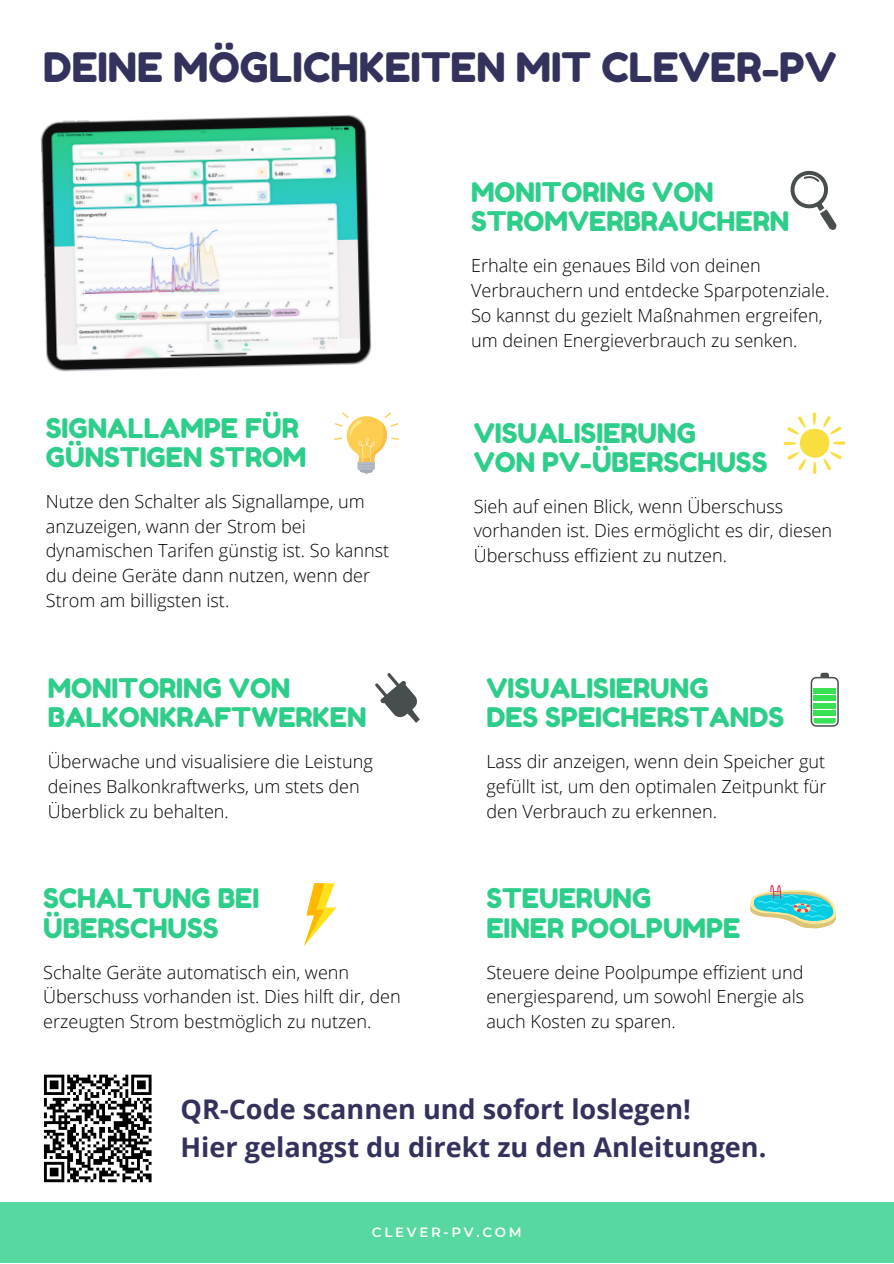
<style>
.page{position:relative;width:894px;height:1264px;background:#fff}
.page>*{position:absolute;margin:0;border:0;box-sizing:border-box;transform-origin:0 0}
.t1{font:40.5px "Fredoka One";color:#32325d}
.t2{font:27px/29.2px "Fredoka One";color:#2dce89}
.t3{font:700 27px/37.2px "Open Sans";color:#32325d}
.t4{font:300 18px/24.8px "Open Sans";color:#000}
.t5{font:600 13.5px "Montserrat";letter-spacing:.2em;color:#fff}
</style>
<div class="page">
<div style="left:0;top:1202px;width:893px;height:61px;background:#57d8a1"></div>
<img style="left:40px;top:114px;width:332px;height:258px">
<svg style="left:783px;top:412px;width:62px;height:62px"></svg>
<svg style="left:810px;top:672px;width:28px;height:54px"></svg>
<div style="left:813px;top:710px;width:22px;height:6px;background:#38e053"></div>
<div style="left:813px;top:703px;width:22px;height:5px;background:#38e053"></div>
<div style="left:813px;top:695px;width:22px;height:5px;background:#38e053"></div>
<div style="left:813px;top:687px;width:22px;height:6px;background:#38e053"></div>
<svg style="left:304px;top:883px;width:32px;height:63px"></svg>
<svg style="left:375px;top:673px;width:45px;height:49px"></svg>
<svg style="left:750px;top:885px;width:86px;height:44px"></svg>
<svg style="left:44px;top:1074px;width:107px;height:108px"></svg>
<svg style="left:334px;top:412px;width:65px;height:62px"></svg>
<svg style="left:790px;top:170px;width:47px;height:60px"></svg>
<h2 class="t1" style="left:43px;top:42px;width:794px">DEINE MÖGLICHKEITEN MIT CLEVER-PV</h2>
<h2 class="t2" style="left:46px;top:413px;width:262px">SIGNALLAMPE FÜR<br>GÜNSTIGEN STROM</h2>
<p class="t4" style="left:46px;top:488px;width:344px">Nutze den Schalter als Signallampe, um anzuzeigen, wann der Strom bei dynamischen Tarifen günstig ist. So kannst du deine Geräte dann nutzen, wenn der Strom am billigsten ist.</p>
<h4 class="t2" style="left:48px;top:673px;width:320px">MONITORING VON<br>BALKONKRAFTWERKEN</h4>
<p class="t4" style="left:48px;top:748px;width:326px">Überwache und visualisiere die Leistung deines Balkonkraftwerks, um stets den<br>Überblick zu behalten.</p>
<p class="t2" style="left:43px;top:883px;width:217px">SCHALTUNG BEI<br>ÜBERSCHUSS</p>
<h2 class="t4" style="left:43px;top:959px;width:359px">Schalte Geräte automatisch ein, wenn<br>Überschuss vorhanden ist. Dies hilft dir, den erzeugten Strom bestmöglich zu nutzen.</h2>
<h4 class="t2" style="left:471px;top:177px;width:319px">MONITORING VON<br>STROMVERBRAUCHERN</h4>
<h2 class="t4" style="left:471px;top:253px;width:360px">Erhalte ein genaues Bild von deinen Verbrauchern und entdecke Sparpotenziale.<br>So kannst du gezielt Maßnahmen ergreifen, um deinen Energieverbrauch zu senken.</h2>
<p class="t2" style="left:473px;top:418px;width:295px">VISUALISIERUNG<br>VON PV-ÜBERSCHUSS</p>
<p class="t4" style="left:473px;top:493px;width:360px">Sieh auf einen Blick, wenn Überschuss vorhanden ist. Dies ermöglicht es dir, diesen<br>Überschuss effizient zu nutzen.</p>
<h2 class="t2" style="left:486px;top:673px;width:299px">VISUALISIERUNG<br>DES SPEICHERSTANDS</h2>
<h4 class="t4" style="left:486px;top:748px;width:341px;text-align:justify">Lass dir anzeigen, wenn dein Speicher gut gefüllt ist, um den optimalen Zeitpunkt für den Verbrauch zu erkennen.</h4>
<h2 class="t2" style="left:486px;top:883px;width:255px">STEUERUNG<br>EINER POOLPUMPE</h2>
<h4 class="t4" style="left:486px;top:959px;width:319px;text-align:justify">Steuere deine Poolpumpe effizient und energiesparend, um sowohl Energie als auch Kosten zu sparen.</h4>
<h4 class="t3" style="left:180px;top:1090px;width:587px">QR-Code scannen und sofort loslegen!<br>Hier gelangst du direkt zu den Anleitungen.</h4>
<p class="t5" style="left:372px;top:1223px;width:151px">CLEVER-PV.COM</p>
</div>
